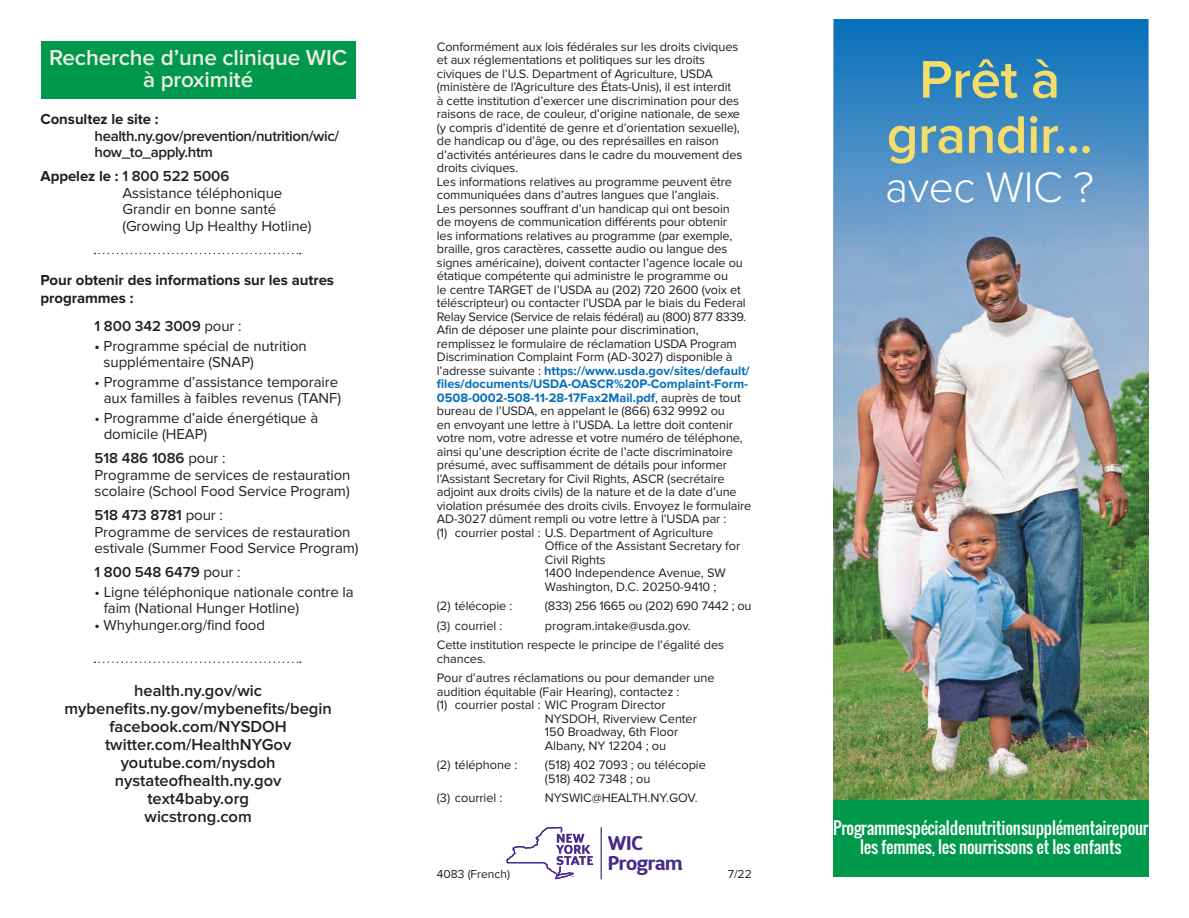
<style>
.page{position:relative;width:1189px;height:918px;background:#fff}
.page>*{position:absolute;margin:0;border:0;box-sizing:border-box;transform-origin:0 0}
.t1{font:600 54.75px/55.2px "Proxima Nova";letter-spacing:-.01em;color:#f5dd6a;text-align:center}
.t2{font:300 44.25px "Proxima Nova";letter-spacing:-.01em;color:#fff}
.t3{font:600 22.5px/21.8px "Proxima Nova";letter-spacing:-.005em;color:#efede3;text-align:center}
.t4{font:700 19.8px "D Sari";letter-spacing:-.02em;color:#472b89}
.t5{font:600 16.5px/18px "Proxima Nova";color:#231f20;text-align:center}
.t6{font:16.5px "Oswald";letter-spacing:-.015em;color:#fff}
.t7{font:15px/16.5px "Proxima Nova";letter-spacing:-.005em;color:#231f20}
.t8{font:700 15px/18px "Proxima Nova";letter-spacing:-.005em;color:#231f20}
.t9{font:600 15px/16.5px "Proxima Nova";letter-spacing:-.025em;color:#231f20}
.t10{font:600 15px "Proxima Nova";letter-spacing:-.005em;color:#231f20}
.t11{font:12.75px/19.5px "Proxima Nova";letter-spacing:-.01em;color:#231f20}
.t12{font:700 12.75px "Proxima Nova";color:#0770ba}
.t13{font:12px "Proxima Nova";color:#231f20}
.s1{font-weight:700}
.s2{font-weight:600}
.s3{font-weight:400}
.s4{font-weight:400;color:#231f20}
</style>
<div class="page">
<img style="left:833px;top:19px;width:315px;height:781px">
<div style="left:41px;top:41px;width:315px;height:58px;background:#00994c"></div>
<div style="left:833px;top:800px;width:315px;height:77px;background:#00994c"></div>
<hr style="left:600px;top:827px;width:1px;height:52px;background:#472b89">
<svg style="left:506px;top:827px;width:87px;height:52px"></svg>
<svg style="left:94px;top:253px;width:206px;height:1px"></svg>
<svg style="left:94px;top:662px;width:206px;height:1px"></svg>
<div style="left:834px;top:19px;width:312px;height:256px;background:linear-gradient(to bottom,#0270bd,#94abc9)"></div>
<h3 class="t3" style="left:49px;top:47px;width:299px">Recherche d’une clinique WIC à proximité</h3>
<p class="t8" style="left:40px;top:111px;width:120px">Consultez le site :</p>
<p class="t9" style="left:94px;top:128px;width:246px">health.ny.gov/prevention/nutrition/wic/ how_to_apply.htm</p>
<p class="t7" style="left:122px;top:168px;width:191px;text-indent:-82px"><span class="s1">Appelez le :</span> <span class="s2">1 800 522 5006<br></span>Assistance téléphonique<br>Grandir en bonne santé (Growing Up Healthy Hotline)</p>
<p class="t8" style="left:40px;top:271px;width:295px">Pour obtenir des informations sur les autres programmes :</p>
<p class="t10" style="left:94px;top:318px;width:149px">1 800 342 3009 <span class="s3">pour :</span></p>
<p class="t7" style="left:104px;top:338px;width:204px;text-indent:-9px"><span class="s2">•</span> Programme spécial de nutrition supplémentaire (SNAP)</p>
<p class="t7" style="left:94px;top:374px;width:248px;text-align:right">• Programme d’assistance temporaire aux familles à faibles revenus (TANF)</p>
<p class="t7" style="left:104px;top:410px;width:216px;text-indent:-9px">• Programme d’aide énergétique à domicile (HEAP)</p>
<p class="t7" style="left:94px;top:450px;width:257px"><span class="s2">518 486 1086</span> pour :<br>Programme de services de restauration scolaire (School Food Service Program)</p>
<p class="t7" style="left:94px;top:507px;width:265px"><span class="s2">518 473 8781</span> pour :<br>Programme de services de restauration estivale (Summer Food Service Program)</p>
<p class="t10" style="left:94px;top:564px;width:148px">1 800 548 6479 <span class="s3">pour :</span></p>
<p class="t7" style="left:104px;top:584px;width:251px;text-indent:-9px">• Ligne téléphonique nationale contre la faim (National Hunger Hotline)</p>
<p class="t7" style="left:94px;top:617px;width:172px"><span class="s2">•</span> Whyhunger.org/find food</p>
<p class="t5" style="left:64px;top:682px;width:269px">health.ny.gov/wic mybenefits.ny.gov/mybenefits/begin facebook.com/NYSDOH twitter.com/HealthNYGov youtube.com/nysdoh nystateofhealth.ny.gov text4baby.org<br>wicstrong.com</p>
<p class="t11" style="left:437px;top:37px;width:303px">Conformément aux lois fédérales sur les droits civiques</p>
<p class="t11" style="left:437px;top:50px;width:269px">et aux réglementations et politiques sur les droits</p>
<p class="t11" style="left:437px;top:64px;width:277px">civiques de l’U.S. Department of Agriculture, USDA</p>
<p class="t11" style="left:437px;top:77px;width:296px">(ministère de l’Agriculture des États-Unis), il est interdit</p>
<p class="t11" style="left:437px;top:91px;width:304px">à cette institution d’exercer une discrimination pour des</p>
<p class="t11" style="left:437px;top:104px;width:305px">raisons de race, de couleur, d’origine nationale, de sexe</p>
<p class="t11" style="left:437px;top:118px;width:304px">(y compris d’identité de genre et d’orientation sexuelle),</p>
<p class="t11" style="left:437px;top:131px;width:283px">de handicap ou d’âge, ou des représailles en raison</p>
<p class="t11" style="left:437px;top:145px;width:307px">d’activités antérieures dans le cadre du mouvement des</p>
<p class="t11" style="left:437px;top:158px;width:83px">droits civiques.</p>
<p class="t11" style="left:437px;top:172px;width:296px">Les informations relatives au programme peuvent être</p>
<p class="t11" style="left:437px;top:185px;width:283px">communiquées dans d’autres langues que l’anglais.</p>
<p class="t11" style="left:437px;top:199px;width:294px">Les personnes souffrant d’un handicap qui ont besoin</p>
<p class="t11" style="left:437px;top:212px;width:291px">de moyens de communication différents pour obtenir</p>
<p class="t11" style="left:437px;top:226px;width:297px">les informations relatives au programme (par exemple,</p>
<p class="t11" style="left:437px;top:239px;width:292px">braille, gros caractères, cassette audio ou langue des</p>
<p class="t11" style="left:437px;top:253px;width:307px">signes américaine), doivent contacter l’agence locale ou</p>
<p class="t11" style="left:437px;top:266px;width:293px">étatique compétente qui administre le programme ou</p>
<p class="t11" style="left:437px;top:280px;width:305px">le centre TARGET de l’USDA au (202) 720 2600 (voix et</p>
<p class="t11" style="left:437px;top:293px;width:310px">téléscripteur) ou contacter l’USDA par le biais du Federal</p>
<p class="t11" style="left:437px;top:307px;width:311px">Relay Service (Service de relais fédéral) au (800) 877 8339.</p>
<p class="t11" style="left:437px;top:320px;width:263px">Afin de déposer une plainte pour discrimination,</p>
<p class="t11" style="left:437px;top:334px;width:301px">remplissez le formulaire de réclamation USDA Program</p>
<p class="t11" style="left:437px;top:347px;width:297px">Discrimination Complaint Form (AD-3027) disponible à</p>
<p class="t12" style="left:437px;top:363px;width:314px"><span class="s4">l’adresse suivante :</span> https://www.usda.gov/sites/default/</p>
<p class="t12" style="left:437px;top:377px;width:312px">files/documents/USDA-OASCR%20P-Complaint-Form-</p>
<p class="t12" style="left:437px;top:390px;width:305px">0508-0002-508-11-28-17Fax2Mail.pdf<span class="s4">, auprès de tout</span></p>
<p class="t11" style="left:437px;top:401px;width:289px">bureau de l’USDA, en appelant le (866) 632 9992 ou</p>
<p class="t11" style="left:437px;top:415px;width:298px">en envoyant une lettre à l’USDA. La lettre doit contenir</p>
<p class="t11" style="left:437px;top:428px;width:307px">votre nom, votre adresse et votre numéro de téléphone,</p>
<p class="t11" style="left:437px;top:442px;width:298px">ainsi qu’une description écrite de l’acte discriminatoire</p>
<p class="t11" style="left:437px;top:455px;width:291px">présumé, avec suffisamment de détails pour informer</p>
<p class="t11" style="left:437px;top:469px;width:289px">l’Assistant Secretary for Civil Rights, ASCR (secrétaire</p>
<p class="t11" style="left:437px;top:482px;width:301px">adjoint aux droits civils) de la nature et de la date d’une</p>
<p class="t11" style="left:437px;top:496px;width:316px">violation présumée des droits civils. Envoyez le formulaire</p>
<p class="t11" style="left:437px;top:509px;width:291px">AD-3027 dûment rempli ou votre lettre à l’USDA par :</p>
<p class="t11" style="left:437px;top:523px;width:278px">(1) courrier postal : U.S. Department of Agriculture</p>
<p class="t11" style="left:545px;top:536px;width:197px">Office of the Assistant Secretary for</p>
<p class="t11" style="left:545px;top:550px;width:62px">Civil Rights</p>
<p class="t11" style="left:545px;top:563px;width:182px">1400 Independence Avenue, SW</p>
<p class="t11" style="left:545px;top:577px;width:173px">Washington, D.C. 20250-9410 ;</p>
<p class="t11" style="left:437px;top:596px;width:77px">(2) télécopie :</p>
<p class="t11" style="left:545px;top:596px;width:208px">(833) 256 1665 ou (202) 690 7442 ; ou</p>
<p class="t11" style="left:437px;top:616px;width:67px">(3) courriel :</p>
<p class="t11" style="left:437px;top:616px;width:288px;text-indent:108px">program.intake@usda.gov.<br>Cette institution respecte le principe de l’égalité des</p>
<p class="t11" style="left:437px;top:649px;width:279px">chances.<br>Pour d’autres réclamations ou pour demander une</p>
<p class="t11" style="left:437px;top:682px;width:244px">audition équitable (Fair Hearing), contactez :</p>
<p class="t11" style="left:437px;top:695px;width:230px">(1) courrier postal : WIC Program Director</p>
<p class="t11" style="left:545px;top:709px;width:153px">NYSDOH, Riverview Center</p>
<p class="t11" style="left:545px;top:722px;width:135px">150 Broadway, 6th Floor</p>
<p class="t11" style="left:545px;top:736px;width:123px">Albany, NY 12204 ; ou</p>
<p class="t11" style="left:437px;top:755px;width:82px">(2) téléphone :</p>
<p class="t11" style="left:545px;top:758px;width:162px;line-height:13.5px">(518) 402 7093 ; ou télécopie (518) 402 7348 ; ou</p>
<p class="t11" style="left:437px;top:788px;width:67px">(3) courriel :</p>
<p class="t11" style="left:545px;top:788px;width:154px">NYSWIC@HEALTH.NY.GOV.</p>
<h1 class="t1" style="left:886px;top:53px;width:207px">Prêt à grandir...</h1>
<h2 class="t2" style="left:885px;top:162px;width:210px">avec WIC ?</h2>
<p class="t6" style="left:833px;top:815px;width:317px">Programme spécial de nutrition supplémentaire pour</p>
<h3 class="t4" style="left:607px;top:830px;width:36px">WIC</h3>
<p class="t6" style="left:859px;top:835px;width:263px">les femmes, les nourrissons et les enfants</p>
<h3 class="t4" style="left:607px;top:851px;width:76px">Program</h3>
<p class="t13" style="left:437px;top:867px;width:75px">4083 (French)</p>
<p class="t13" style="left:727px;top:867px;width:25px">7/22</p>
</div>
